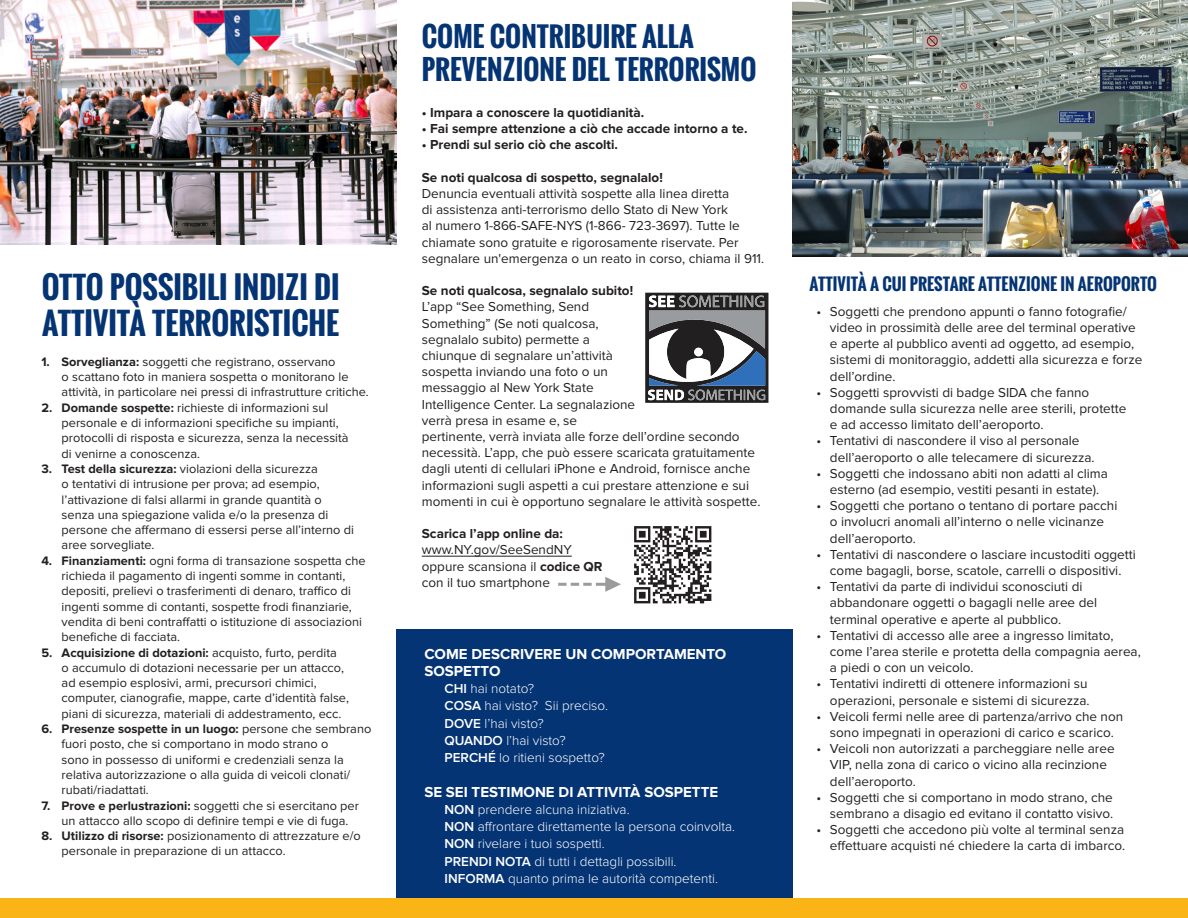
<style>
.page{position:relative;width:1188px;height:918px;background:#fff}
.page>*{position:absolute;margin:0;border:0;box-sizing:border-box;transform-origin:0 0}
.t1{font:700 30px/36px "Oswald";color:#053474}
.t2{font:700 27px/32.4px "Oswald";color:#053474}
.t3{font:700 16.5px "Oswald";color:#053474}
.t4{font:700 15px/17.2px "Proxima Nova";color:#fff}
.t5{font:13.5px/16.2px "Proxima Nova";color:#231f20}
.t6{font:300 13.5px "Proxima Nova";color:#fff}
.t7{font:700 13.5px "Proxima Nova";color:#231f20}
.t8{font:12.75px/15.3px "Proxima Nova";color:#231f20}
.s1{font-weight:700}
.s2{font-weight:600}
</style>
<div class="page">
<div style="left:396px;top:629px;width:396px;height:289px;background:#053474"></div>
<div style="left:0;top:898px;width:1188px;height:20px;background:#fbb416"></div>
<img style="left:0;top:0;width:396px;height:244px">
<hr style="left:422px;top:556px;width:150px;height:1px;background:#231f20">
<svg style="left:645px;top:293px;width:123px;height:110px"></svg>
<img style="left:634px;top:526px;width:78px;height:78px">
<svg style="left:558px;top:577px;width:63px;height:15px"></svg>
<img style="left:792px;top:0;width:396px;height:256px">
<p class="t1" style="left:42px;top:269px;width:299px">OTTO POSSIBILI INDIZI DI<br>ATTIVITÀ TERRORISTICHE</p>
<p class="t8" style="left:62px;top:354px;width:309px;text-indent:-20px"><span class="s1">1. Sorveglianza:</span> soggetti che registrano, osservano<br>o scattano foto in maniera sospetta o monitorano le attività, in particolare nei pressi di infrastrutture critiche.</p>
<p class="t8" style="left:62px;top:400px;width:288px;text-indent:-20px"><span class="s1">2. Domande sospette:</span> richieste di informazioni sul personale e di informazioni specifiche su impianti, protocolli di risposta e sicurezza, senza la necessità di venirne a conoscenza.</p>
<p class="t8" style="left:62px;top:461px;width:294px;text-indent:-20px"><span class="s1">3. Test della sicurezza:</span> violazioni della sicurezza<br>o tentativi di intrusione per prova; ad esempio, l’attivazione di falsi allarmi in grande quantità o senza una spiegazione valida e/o la presenza di persone che affermano di essersi perse all’interno di aree sorvegliate.</p>
<p class="t8" style="left:62px;top:553px;width:306px;text-indent:-20px"><span class="s1">4. Finanziamenti:</span> ogni forma di transazione sospetta che richieda il pagamento di ingenti somme in contanti, depositi, prelievi o trasferimenti di denaro, traffico di ingenti somme di contanti, sospette frodi finanziarie, vendita di beni contraffatti o istituzione di associazioni benefiche di facciata.</p>
<p class="t8" style="left:62px;top:645px;width:289px;text-indent:-20px"><span class="s1">5. Acquisizione di dotazioni:</span> acquisto, furto, perdita<br>o accumulo di dotazioni necessarie per un attacco, ad esempio esplosivi, armi, precursori chimici, computer, cianografie, mappe, carte d’identità false, piani di sicurezza, materiali di addestramento, ecc.</p>
<p class="t8" style="left:62px;top:721px;width:311px;text-indent:-20px"><span class="s1">6. Presenze sospette in un luogo:</span> persone che sembrano fuori posto, che si comportano in modo strano o<br>sono in possesso di uniformi e credenziali senza la relativa autorizzazione o alla guida di veicoli clonati/ rubati/riadattati.</p>
<p class="t8" style="left:62px;top:798px;width:299px;text-indent:-20px"><span class="s1">7. Prove e perlustrazioni:</span> soggetti che si esercitano per un attacco allo scopo di definire tempi e vie di fuga.</p>
<p class="t8" style="left:62px;top:828px;width:301px;text-indent:-20px"><span class="s1">8. Utilizzo di risorse:</span> posizionamento di attrezzature e/o personale in preparazione di un attacco.</p>
<p class="t2" style="left:422px;top:21px;width:336px">COME CONTRIBUIRE ALLA<br>PREVENZIONE DEL TERRORISMO</p>
<p class="t7" style="left:422px;top:105px;width:224px">• Impara a conoscere la quotidianità.</p>
<p class="t7" style="left:422px;top:121px;width:327px">• Fai sempre attenzione a ciò che accade intorno a te.</p>
<p class="t7" style="left:422px;top:137px;width:198px">• Prendi sul serio ciò che ascolti.</p>
<p class="t7" style="left:422px;top:170px;width:242px">Se noti qualcosa di sospetto, segnalalo!</p>
<p class="t5" style="left:422px;top:186px;width:344px">Denuncia eventuali attività sospette alla linea diretta<br>di assistenza anti-terrorismo dello Stato di New York<br>al numero 1-866-SAFE-NYS (1-866- 723-3697). Tutte le chiamate sono gratuite e rigorosamente riservate. Per segnalare un'emergenza o un reato in corso, chiama il 911.</p>
<p class="t7" style="left:422px;top:283px;width:213px">Se noti qualcosa, segnalalo subito!</p>
<p class="t5" style="left:422px;top:299px;width:340px">L’app “See Something, Send<br>Something” (Se noti qualcosa,<br>segnalalo subito) permette a<br>chiunque di segnalare un’attività<br>sospetta inviando una foto o un<br>messaggio al New York State<br>Intelligence Center. La segnalazione<br>verrà presa in esame e, se<br>pertinente, verrà inviata alle forze dell’ordine secondo necessità. L’app, che può essere scaricata gratuitamente dagli utenti di cellulari iPhone e Android, fornisce anche informazioni sugli aspetti a cui prestare attenzione e sui momenti in cui è opportuno segnalare le attività sospette.</p>
<p class="t5" style="left:422px;top:526px;width:182px"><span class="s1">Scarica l’app online da: </span>www.NY.gov/SeeSendNY oppure scansiona il <span class="s1">codice QR </span>con il tuo smartphone</p>
<p class="t4" style="left:424px;top:645px;width:304px">COME DESCRIVERE UN COMPORTAMENTO<br>SOSPETTO</p>
<p class="t6" style="left:445px;top:681px;width:91px"><span class="s2">CHI</span> hai notato?</p>
<p class="t6" style="left:445px;top:698px;width:165px"><span class="s2">COSA</span> hai visto? Sii preciso.</p>
<p class="t6" style="left:445px;top:715px;width:101px"><span class="s2">DOVE</span> l’hai visto?</p>
<p class="t6" style="left:445px;top:733px;width:123px"><span class="s2">QUANDO</span> l’hai visto?</p>
<p class="t6" style="left:445px;top:750px;width:162px"><span class="s2">PERCHÉ</span> lo ritieni sospetto?</p>
<p class="t4" style="left:424px;top:783px;width:295px">SE SEI TESTIMONE DI ATTIVITÀ SOSPETTE</p>
<p class="t6" style="left:445px;top:802px;width:187px"><span class="s2">NON</span> prendere alcuna iniziativa.</p>
<p class="t6" style="left:445px;top:819px;width:292px"><span class="s2">NON</span> affrontare direttamente la persona coinvolta.</p>
<p class="t6" style="left:445px;top:836px;width:162px"><span class="s2">NON</span> rivelare i tuoi sospetti.</p>
<p class="t6" style="left:445px;top:853px;width:234px"><span class="s2">PRENDI NOTA</span> di tutti i dettagli possibili.</p>
<p class="t6" style="left:445px;top:871px;width:275px"><span class="s2">INFORMA</span> quanto prima le autorità competenti.</p>
<p class="t3" style="left:810px;top:271px;width:349px">ATTIVITÀ A CUI PRESTARE ATTENZIONE IN AEROPORTO</p>
<p class="t5" style="left:830px;top:303px;width:314px;text-indent:-14px">• Soggetti che prendono appunti o fanno fotografie/ video in prossimità delle aree del terminal operative e aperte al pubblico aventi ad oggetto, ad esempio, sistemi di monitoraggio, addetti alla sicurezza e forze dell’ordine.</p>
<p class="t5" style="left:830px;top:384px;width:298px;text-indent:-14px">• Soggetti sprovvisti di badge SIDA che fanno domande sulla sicurezza nelle aree sterili, protette e ad accesso limitato dell’aeroporto.</p>
<p class="t5" style="left:830px;top:433px;width:266px;text-indent:-14px">• Tentativi di nascondere il viso al personale dell’aeroporto o alle telecamere di sicurezza.</p>
<p class="t5" style="left:816px;top:465px;width:293px;text-align:center">• Soggetti che indossano abiti non adatti al clima esterno (ad esempio, vestiti pesanti in estate).</p>
<p class="t5" style="left:830px;top:498px;width:289px;text-indent:-14px">• Soggetti che portano o tentano di portare pacchi o involucri anomali all’interno o nelle vicinanze dell’aeroporto.</p>
<p class="t5" style="left:816px;top:546px;width:321px;text-align:center">• Tentativi di nascondere o lasciare incustoditi oggetti come bagagli, borse, scatole, carrelli o dispositivi.</p>
<p class="t5" style="left:830px;top:579px;width:269px;text-indent:-14px">• Tentativi da parte di individui sconosciuti di abbandonare oggetti o bagagli nelle aree del terminal operative e aperte al pubblico.</p>
<p class="t5" style="left:830px;top:627px;width:312px;text-indent:-14px">• Tentativi di accesso alle aree a ingresso limitato, come l’area sterile e protetta della compagnia aerea, a piedi o con un veicolo.</p>
<p class="t5" style="left:816px;top:676px;width:275px;text-align:right">• Tentativi indiretti di ottenere informazioni su operazioni, personale e sistemi di sicurezza.</p>
<p class="t5" style="left:816px;top:708px;width:308px;text-align:center">• Veicoli fermi nelle aree di partenza/arrivo che non sono impegnati in operazioni di carico e scarico.</p>
<p class="t5" style="left:830px;top:741px;width:286px;text-indent:-14px">• Veicoli non autorizzati a parcheggiare nelle aree<br>VIP, nella zona di carico o vicino alla recinzione dell’aeroporto.</p>
<p class="t5" style="left:816px;top:789px;width:298px;text-align:right">• Soggetti che si comportano in modo strano, che sembrano a disagio ed evitano il contatto visivo.</p>
<p class="t5" style="left:816px;top:822px;width:310px;text-align:right">• Soggetti che accedono più volte al terminal senza effettuare acquisti né chiedere la carta di imbarco.</p>
</div>
